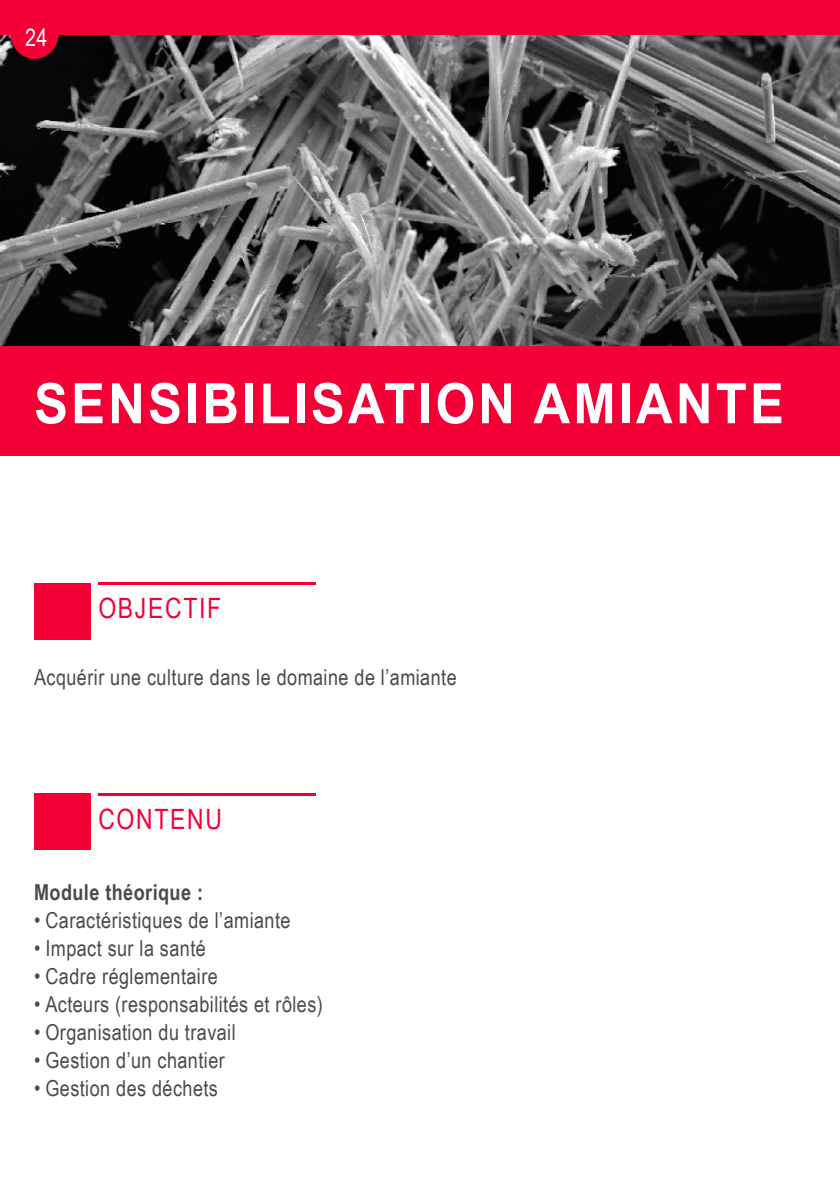
<style>
.page{position:relative;width:840px;height:1191px;background:#fff}
.page>*{position:absolute;margin:0;border:0;box-sizing:border-box;transform-origin:0 0}
.t1{font:700 55.8px "Arial Narrow";letter-spacing:.05em;color:#fff;scale:1.11 1}
.t2{font:28px "Arial Narrow";letter-spacing:.06em;color:#f20036}
.t3{font:24px "Arial Narrow";color:#fff}
.t4{font:22px "Arial Narrow";letter-spacing:.02em;color:#4a4a49}
.t5{font:700 22px "Arial Narrow";letter-spacing:.02em;color:#4a4a49}
</style>
<div class="page">
<img style="left:0;top:35px;width:839px;height:311px">
<div style="left:0;top:346px;width:839px;height:110px;background:#f20036"></div>
<div style="left:0;top:0;width:839px;height:35px;background:#f20036"></div>
<div style="left:10px;top:8px;width:49px;height:51px;background:#f20036;border-radius:50%"></div>
<div style="left:34px;top:583px;width:57px;height:56px;background:#f20036"></div>
<hr style="left:98px;top:583px;width:218px;height:2px;background:#f20036">
<div style="left:34px;top:793px;width:57px;height:57px;background:#f20036"></div>
<hr style="left:98px;top:793px;width:218px;height:2px;background:#f20036">
<p class="t3" style="left:25px;top:20px;width:24px">24</p>
<h1 class="t1" style="left:34px;top:361px;width:676px">SENSIBILISATION AMIANTE</h1>
<p class="t2" style="left:98px;top:587px;width:124px">OBJECTIF</p>
<p class="t4" style="left:34px;top:661px;width:424px">Acquérir une culture dans le domaine de l’amiante</p>
<p class="t2" style="left:98px;top:798px;width:125px">CONTENU</p>
<p class="t5" style="left:34px;top:875px;width:170px">Module théorique :</p>
<p class="t4" style="left:34px;top:904px;width:258px">• Caractéristiques de l’amiante</p>
<p class="t4" style="left:34px;top:932px;width:173px">• Impact sur la santé</p>
<p class="t4" style="left:34px;top:960px;width:185px">• Cadre réglementaire</p>
<p class="t4" style="left:34px;top:988px;width:290px">• Acteurs (responsabilités et rôles)</p>
<p class="t4" style="left:34px;top:1016px;width:203px">• Organisation du travail</p>
<p class="t4" style="left:34px;top:1044px;width:192px">• Gestion d’un chantier</p>
<p class="t4" style="left:34px;top:1072px;width:185px">• Gestion des déchets</p>
</div>
